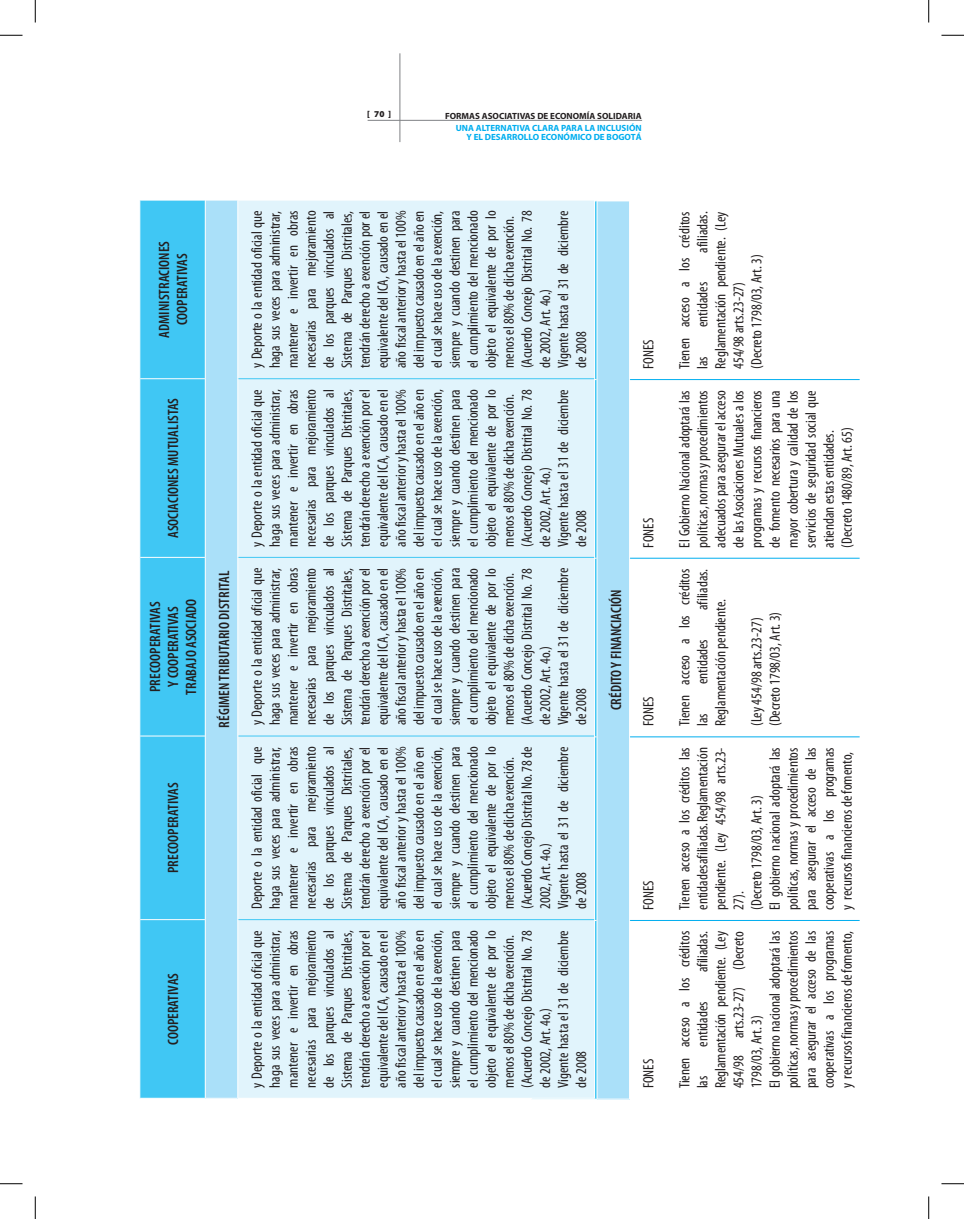
<style>
.page{position:relative;width:964px;height:1219px;background:#fff}
.page>*{position:absolute;margin:0;border:0;box-sizing:border-box;transform-origin:0 0}
.t1{font:condensed 15px/18px "Myriad Pro";color:#231f20}
.t2{font:600 condensed 15px/18px "Myriad Pro";color:#231f20;text-align:center}
.t3{font:9px/9px "Myriad MM 700 600";color:#00aeef;text-align:right}
.t4{font:9px "Myriad MM 700 600";color:#231f20}
.t5{font:9px "Myriad MM 830 600";color:#231f20}
</style>
<div class="page">
<hr style="left:367px;top:120px;width:275px;height:1px;background:#808285">
<hr style="left:399px;top:53px;width:1px;height:89px;background:#808285">
<div style="left:597px;top:201px;width:32px;height:898px;background:#aae0f9"></div>
<hr style="left:597px;top:1098px;width:32px;height:1px;background:#fff">
<hr style="left:630px;top:920px;width:229px;height:1px;background:#00aeef">
<hr style="left:630px;top:736px;width:229px;height:1px;background:#00aeef">
<hr style="left:630px;top:558px;width:229px;height:1px;background:#00aeef">
<hr style="left:630px;top:379px;width:229px;height:1px;background:#00aeef">
<div style="left:140px;top:201px;width:65px;height:896px;background:#40c7f4"></div>
<div style="left:205px;top:200px;width:33px;height:898px;background:#aae0f9"></div>
<div style="left:238px;top:201px;width:356px;height:896px;background:#e1f4fc"></div>
<hr style="left:140px;top:919px;width:65px;height:1px;background:#fff">
<hr style="left:140px;top:735px;width:65px;height:1px;background:#fff">
<hr style="left:140px;top:557px;width:65px;height:1px;background:#fff">
<hr style="left:140px;top:378px;width:65px;height:1px;background:#fff">
<hr style="left:205px;top:919px;width:1px;height:179px;background:#fff">
<hr style="left:205px;top:736px;width:1px;height:183px;background:#fff">
<hr style="left:205px;top:557px;width:1px;height:179px;background:#fff">
<hr style="left:205px;top:379px;width:1px;height:178px;background:#fff">
<hr style="left:205px;top:200px;width:1px;height:179px;background:#fff">
<hr style="left:206px;top:1097px;width:31px;height:1px;background:#fff">
<hr style="left:206px;top:200px;width:31px;height:1px;background:#fff">
<hr style="left:238px;top:919px;width:356px;height:1px;background:#40c7f4">
<hr style="left:238px;top:735px;width:356px;height:1px;background:#40c7f4">
<hr style="left:238px;top:557px;width:356px;height:1px;background:#40c7f4">
<hr style="left:238px;top:378px;width:356px;height:1px;background:#40c7f4">
<hr style="left:237px;top:919px;width:1px;height:179px;background:#fff">
<hr style="left:237px;top:736px;width:1px;height:183px;background:#fff">
<hr style="left:237px;top:557px;width:1px;height:179px;background:#fff">
<hr style="left:237px;top:379px;width:1px;height:178px;background:#fff">
<hr style="left:237px;top:200px;width:1px;height:179px;background:#fff">
<svg style="left:0;top:34px;width:22px;height:1px"></svg>
<svg style="left:941px;top:34px;width:22px;height:1px"></svg>
<svg style="left:0;top:1184px;width:22px;height:1px"></svg>
<svg style="left:941px;top:1184px;width:22px;height:1px"></svg>
<svg style="left:34px;top:0;width:1px;height:22px"></svg>
<svg style="left:34px;top:1196px;width:1px;height:23px"></svg>
<svg style="left:929px;top:0;width:1px;height:22px"></svg>
<svg style="left:929px;top:1196px;width:1px;height:23px"></svg>
<svg style="left:0;top:35px;width:22px;height:1px"></svg>
<svg style="left:941px;top:35px;width:22px;height:1px"></svg>
<svg style="left:0;top:1183px;width:22px;height:1px"></svg>
<svg style="left:941px;top:1183px;width:22px;height:1px"></svg>
<svg style="left:35px;top:0;width:1px;height:22px"></svg>
<svg style="left:35px;top:1196px;width:1px;height:23px"></svg>
<svg style="left:928px;top:0;width:1px;height:22px"></svg>
<svg style="left:928px;top:1196px;width:1px;height:23px"></svg>
<p class="t5" style="left:367px;top:109px;width:25px">[ 70 ]</p>
<p class="t4" style="left:445px;top:111px;width:198px">FORMAS ASOCIATIVAS DE ECONOMÍA SOLIDARIA</p>
<p class="t3" style="left:455px;top:123px;width:187px">UNA ALTERNATIVA CLARA PARA LA INCLUSIÓN<br>Y EL DESARROLLO ECONÓMICO DE BOGOTÁ</p>
<p class="t2" style="left:155px;top:338px;width:98px;rotate:-90deg">ADMINISTRACIONES<br>COOPERATIVAS</p>
<p class="t2" style="left:164px;top:538px;width:142px;rotate:-90deg">ASOCIACIONES MUTUALISTAS</p>
<p class="t2" style="left:146px;top:694px;width:97px;rotate:-90deg">PRECOOPERATIVAS<br>Y COOPERATIVAS<br>TRABAJO ASOCIADO</p>
<p class="t2" style="left:215px;top:727px;width:158px;rotate:-90deg">RÉGIMEN TRIBUTARIO DISTRITAL</p>
<p class="t2" style="left:164px;top:873px;width:92px;rotate:-90deg">PRECOOPERATIVAS</p>
<p class="t2" style="left:164px;top:1044px;width:73px;rotate:-90deg">COOPERATIVAS</p>
<p class="t1" style="left:248px;top:368px;width:159px;rotate:-90deg">y Deporte o la entidad oficial que haga sus veces para administrar, mantener e invertir en obras necesarias para mejoramiento de los parques vinculados al<br>Sistema de Parques Distritales, tendrán derecho a exención por el equivalente del ICA, causado en el año fiscal anterior y hasta el 100% del impuesto causado en el año en el cual se hace uso de la exención, siempre y cuando destinen para el cumplimiento del mencionado objeto el equivalente de por lo menos el 80% de dicha exención. (Acuerdo Concejo Distrital No. 78 de 2002, Art. 4o.)<br>Vigente hasta el 31 de diciembre de 2008</p>
<p class="t2" style="left:547px;top:338px;width:98px;rotate:-90deg">ADMINISTRACIONES</p>
<p class="t1" style="left:248px;top:547px;width:159px;rotate:-90deg">y Deporte o la entidad oficial que haga sus veces para administrar, mantener e invertir en obras necesarias para mejoramiento de los parques vinculados al<br>Sistema de Parques Distritales, tendrán derecho a exención por el equivalente del ICA, causado en el año fiscal anterior y hasta el 100% del impuesto causado en el año en el cual se hace uso de la exención, siempre y cuando destinen para el cumplimiento del mencionado objeto el equivalente de por lo menos el 80% de dicha exención. (Acuerdo Concejo Distrital No. 78 de 2002, Art. 4o.)<br>Vigente hasta el 31 de diciembre de 2008</p>
<p class="t2" style="left:556px;top:539px;width:142px;rotate:-90deg">ASOCIACIONES MUTUALISTAS</p>
<p class="t1" style="left:248px;top:725px;width:159px;rotate:-90deg">y Deporte o la entidad oficial que haga sus veces para administrar, mantener e invertir en obras necesarias para mejoramiento de los parques vinculados al<br>Sistema de Parques Distritales, tendrán derecho a exención por el equivalente del ICA, causado en el año fiscal anterior y hasta el 100% del impuesto causado en el año en el cual se hace uso de la exención, siempre y cuando destinen para el cumplimiento del mencionado objeto el equivalente de por lo menos el 80% de dicha exención. (Acuerdo Concejo Distrital No. 78 de 2002, Art. 4o.)<br>Vigente hasta el 31 de diciembre de 2008</p>
<p class="t2" style="left:556px;top:687px;width:82px;rotate:-90deg">Y COOPERATIVAS</p>
<p class="t1" style="left:248px;top:909px;width:164px;rotate:-90deg">Deporte o la entidad oficial que haga sus veces para administrar, mantener e invertir en obras necesarias para mejoramiento de los parques vinculados al<br>Sistema de Parques Distritales, tendrán derecho a exención por el equivalente del ICA, causado en el año fiscal anterior y hasta el 100% del impuesto causado en el año en el cual se hace uso de la exención, siempre y cuando destinen para el cumplimiento del mencionado objeto el equivalente de por lo menos el 80% de dicha exención. (Acuerdo Concejo Distrital No. 78 de<br>2002, Art. 4o.)<br>Vigente hasta el 31 de diciembre de 2008</p>
<p class="t2" style="left:556px;top:874px;width:92px;rotate:-90deg">PRECOOPERATIVAS</p>
<p class="t1" style="left:248px;top:1087px;width:159px;rotate:-90deg">y Deporte o la entidad oficial que haga sus veces para administrar, mantener e invertir en obras necesarias para mejoramiento de los parques vinculados al<br>Sistema de Parques Distritales, tendrán derecho a exención por el equivalente del ICA, causado en el año fiscal anterior y hasta el 100% del impuesto causado en el año en el cual se hace uso de la exención, siempre y cuando destinen para el cumplimiento del mencionado objeto el equivalente de por lo menos el 80% de dicha exención. (Acuerdo Concejo Distrital No. 78 de 2002, Art. 4o.)<br>Vigente hasta el 31 de diciembre de 2008</p>
<p class="t2" style="left:556px;top:1045px;width:73px;rotate:-90deg">COOPERATIVAS</p>
<p class="t1" style="left:639px;top:369px;width:31px;rotate:-90deg">FONES</p>
<p class="t2" style="left:607px;top:710px;width:122px;rotate:-90deg">CRÉDITO Y FINANCIACIÓN</p>
<p class="t1" style="left:639px;top:547px;width:31px;rotate:-90deg">FONES</p>
<p class="t1" style="left:639px;top:726px;width:31px;rotate:-90deg">FONES</p>
<p class="t1" style="left:639px;top:910px;width:31px;rotate:-90deg">FONES</p>
<p class="t1" style="left:639px;top:1088px;width:31px;rotate:-90deg">FONES</p>
<p class="t1" style="left:693px;top:369px;width:159px;text-indent:116px;rotate:-90deg">afiliadas.<br>Reglamentación pendiente. (Ley<br>454/98 arts.23-27)<br>(Decreto 1798/03, Art. 3)</p>
<p class="t1" style="left:675px;top:369px;width:159px;rotate:-90deg">Tienen acceso a los créditos las</p>
<p class="t1" style="left:693px;top:327px;width:47px;rotate:-90deg">entidades</p>
<p class="t1" style="left:675px;top:547px;width:159px;rotate:-90deg">El Gobierno Nacional adoptará las políticas, normas y procedimientos adecuados para asegurar el acceso de las Asociaciones Mutuales a los programas y recursos financieros de fomento necesarios para una mayor cobertura y calidad de los servicios de seguridad social que atiendan estas entidades. (Decreto 1480/89, Art. 65)</p>
<p class="t1" style="left:675px;top:726px;width:159px;rotate:-90deg">Tienen acceso a los créditos las</p>
<p class="t1" style="left:693px;top:726px;width:159px;text-indent:116px;rotate:-90deg">afiliadas.<br>Reglamentación pendiente.</p>
<p class="t1" style="left:693px;top:684px;width:47px;rotate:-90deg">entidades</p>
<p class="t1" style="left:747px;top:726px;width:116px;rotate:-90deg">(Ley 454/98 arts.23-27) (Decreto 1798/03, Art. 3)</p>
<p class="t1" style="left:675px;top:910px;width:164px;rotate:-90deg">Tienen acceso a los créditos las entidades afiliadas. Reglamentación pendiente. (Ley 454/98 arts.23-<br>27).<br>(Decreto 1798/03, Art. 3)<br>El gobierno nacional adoptará las políticas, normas y procedimientos para asegurar el acceso de las cooperativas a los programas y recursos financieros de fomento,</p>
<p class="t1" style="left:693px;top:1088px;width:159px;text-indent:116px;rotate:-90deg">afiliadas.<br>Reglamentación pendiente. (Ley<br>454/98 arts.23-27) (Decreto<br>1798/03, Art. 3)<br>El gobierno nacional adoptará las políticas, normas y procedimientos para asegurar el acceso de las cooperativas a los programas y recursos financieros de fomento,</p>
<p class="t1" style="left:675px;top:1088px;width:159px;rotate:-90deg">Tienen acceso a los créditos las</p>
<p class="t1" style="left:693px;top:1046px;width:47px;rotate:-90deg">entidades</p>
</div>
